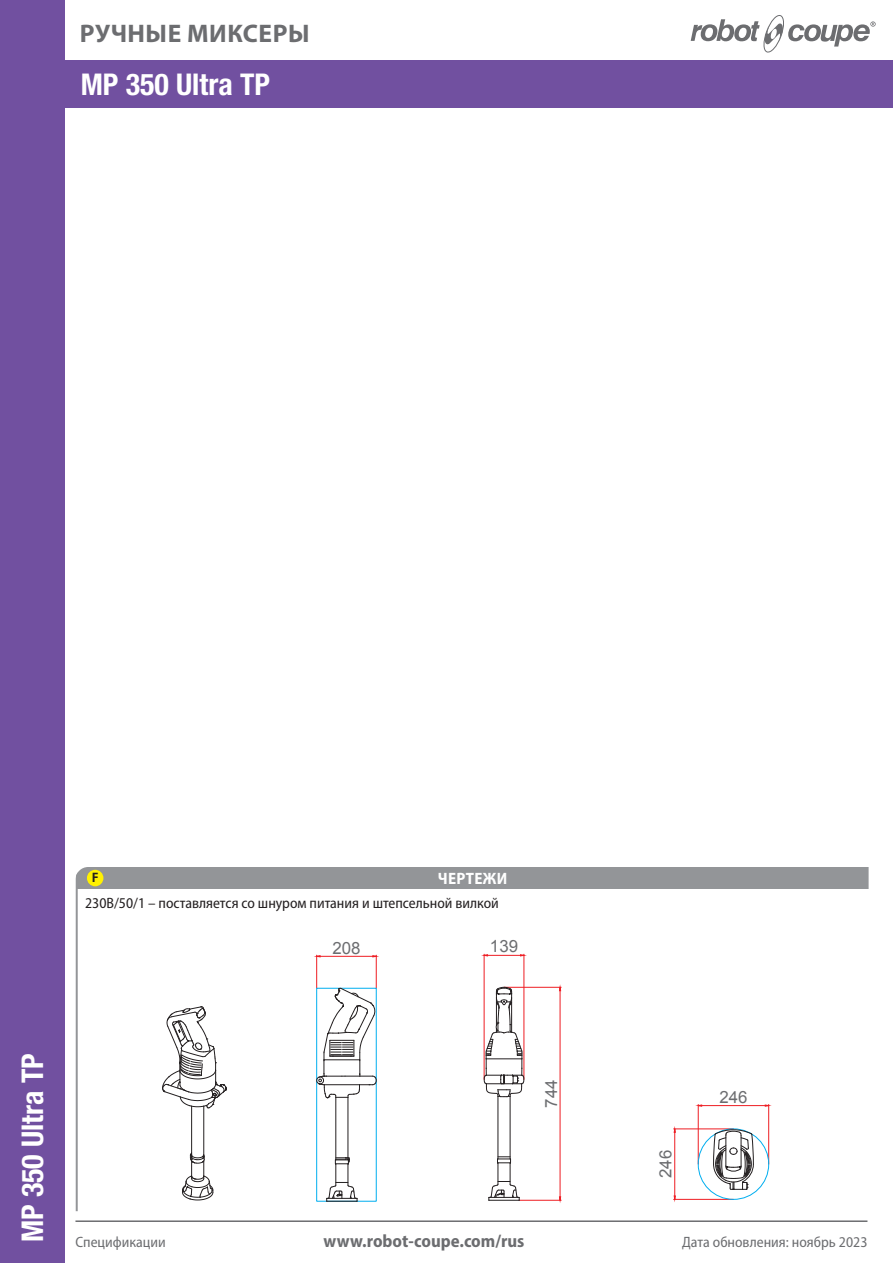
<style>
.page{position:relative;width:893px;height:1263px;background:#fff}
.page>*{position:absolute;margin:0;border:0;box-sizing:border-box;transform-origin:0 0}
.t1{font:700 condensed 30px "Helvetica Neue LT Com";color:#fff}
.t2{font:700 25.5px "Myriad Pro";letter-spacing:.02em;color:#6c6d70}
.t3{font:700 semi-condensed 18px "Myriad Pro";color:#6c6d70}
.t4{font:16.8px "Arial";color:#6c6d70}
.t5{font:700 semi-condensed 16.5px "Myriad Pro";letter-spacing:.02em;color:#fff}
.t6{font:semi-condensed 15px "Myriad Pro";color:#231f20}
.t7{font:semi-condensed 15px "Myriad Pro";color:#6c6d70}
.t8{font:700 condensed 12.9px "Helvetica Neue LT Com";color:#231f20}
</style>
<div class="page">
<hr style="left:484px;top:954px;width:1px;height:125px;background:#ee1d23">
<hr style="left:524px;top:954px;width:1px;height:125px;background:#ee1d23">
<hr style="left:484px;top:955px;width:40px;height:1px;background:#ee1d23">
<hr style="left:674px;top:1129px;width:59px;height:1px;background:#ee1d23">
<hr style="left:674px;top:1199px;width:59px;height:1px;background:#ee1d23">
<hr style="left:698px;top:1104px;width:1px;height:60px;background:#ee1d23">
<hr style="left:768px;top:1104px;width:1px;height:60px;background:#ee1d23">
<hr style="left:519px;top:1200px;width:42px;height:1px;background:#ee1d23">
<hr style="left:504px;top:987px;width:57px;height:1px;background:#ee1d23">
<hr style="left:560px;top:987px;width:1px;height:213px;background:#ee1d23">
<hr style="left:698px;top:1105px;width:71px;height:1px;background:#ee1d23">
<hr style="left:674px;top:1129px;width:1px;height:70px;background:#ee1d23">
<hr style="left:376px;top:955px;width:1px;height:33px;background:#ee1d23">
<hr style="left:316px;top:955px;width:1px;height:33px;background:#ee1d23">
<hr style="left:317px;top:956px;width:59px;height:1px;background:#ee1d23">
<div style="left:316px;top:988px;width:60px;height:213px;border:1px solid #00aeef"></div>
<svg style="left:481px;top:954px;width:7px;height:3px"></svg>
<svg style="left:520px;top:954px;width:7px;height:3px"></svg>
<svg style="left:559px;top:1196px;width:3px;height:7px"></svg>
<svg style="left:695px;top:1104px;width:7px;height:3px"></svg>
<svg style="left:764px;top:1104px;width:8px;height:3px"></svg>
<svg style="left:673px;top:1195px;width:3px;height:7px"></svg>
<svg style="left:673px;top:1126px;width:3px;height:7px"></svg>
<svg style="left:372px;top:955px;width:7px;height:3px"></svg>
<svg style="left:314px;top:955px;width:7px;height:3px"></svg>
<hr style="left:191px;top:1106px;width:1px;height:47px;background:#231f20">
<hr style="left:204px;top:1106px;width:1px;height:49px;background:#231f20">
<hr style="left:336px;top:1097px;width:1px;height:63px;background:#231f20">
<hr style="left:348px;top:1097px;width:1px;height:61px;background:#231f20">
<hr style="left:498px;top:1096px;width:1px;height:63px;background:#231f20">
<hr style="left:510px;top:1096px;width:1px;height:63px;background:#231f20">
<svg style="left:182px;top:1152px;width:32px;height:48px"></svg>
<svg style="left:326px;top:1157px;width:32px;height:45px"></svg>
<svg style="left:316px;top:988px;width:61px;height:110px"></svg>
<svg style="left:162px;top:1006px;width:65px;height:102px"></svg>
<svg style="left:488px;top:1156px;width:32px;height:45px"></svg>
<svg style="left:484px;top:987px;width:40px;height:110px"></svg>
<svg style="left:713px;top:1128px;width:41px;height:62px"></svg>
<div style="left:0;top:60px;width:893px;height:47px;background:#7150a0"></div>
<svg style="left:691px;top:15px;width:185px;height:37px"></svg>
<div style="left:0;top:0;width:65px;height:1263px;background:#7150a0"></div>
<hr style="left:75px;top:1220px;width:792px;height:2px;background:#6c6d70">
<div style="left:77px;top:867px;width:792px;height:21px;background:#939598"></div>
<hr style="left:75px;top:867px;width:3px;height:21px;background:#939598">
<hr style="left:75px;top:888px;width:3px;height:323px;background:#939598">
<div style="left:87px;top:870px;width:16px;height:16px;background:#fff101;border-radius:50%"></div>
<h2 class="t2" style="left:80px;top:17px;width:231px">РУЧНЫЕ МИКСЕРЫ</h2>
<h1 class="t1" style="left:81px;top:67px;width:191px">MP 350 Ultra TP</h1>
<p class="t5" style="left:438px;top:868px;width:71px">ЧЕРТЕЖИ</p>
<p class="t6" style="left:85px;top:894px;width:415px">230В/50/1 – поставляется со шнуром питания и штепсельной вилкой</p>
<p class="t8" style="left:92px;top:870px;width:8px">F</p>
<p class="t4" style="left:332px;top:937px;width:30px">208</p>
<p class="t4" style="left:490px;top:935px;width:30px">139</p>
<h1 class="t1" style="left:15px;top:1242px;width:191px;rotate:-90deg">MP 350 Ultra TP</h1>
<p class="t4" style="left:540px;top:1108px;width:30px;rotate:-90deg">744</p>
<p class="t4" style="left:719px;top:1086px;width:30px">246</p>
<p class="t4" style="left:655px;top:1178px;width:30px;rotate:-90deg">246</p>
<p class="t7" style="left:75px;top:1232px;width:92px">Спецификации</p>
<p class="t3" style="left:324px;top:1229px;width:202px">www.robot-coupe.com/rus</p>
<p class="t7" style="left:682px;top:1232px;width:187px">Дата обновления: ноябрь 2023</p>
</div>
